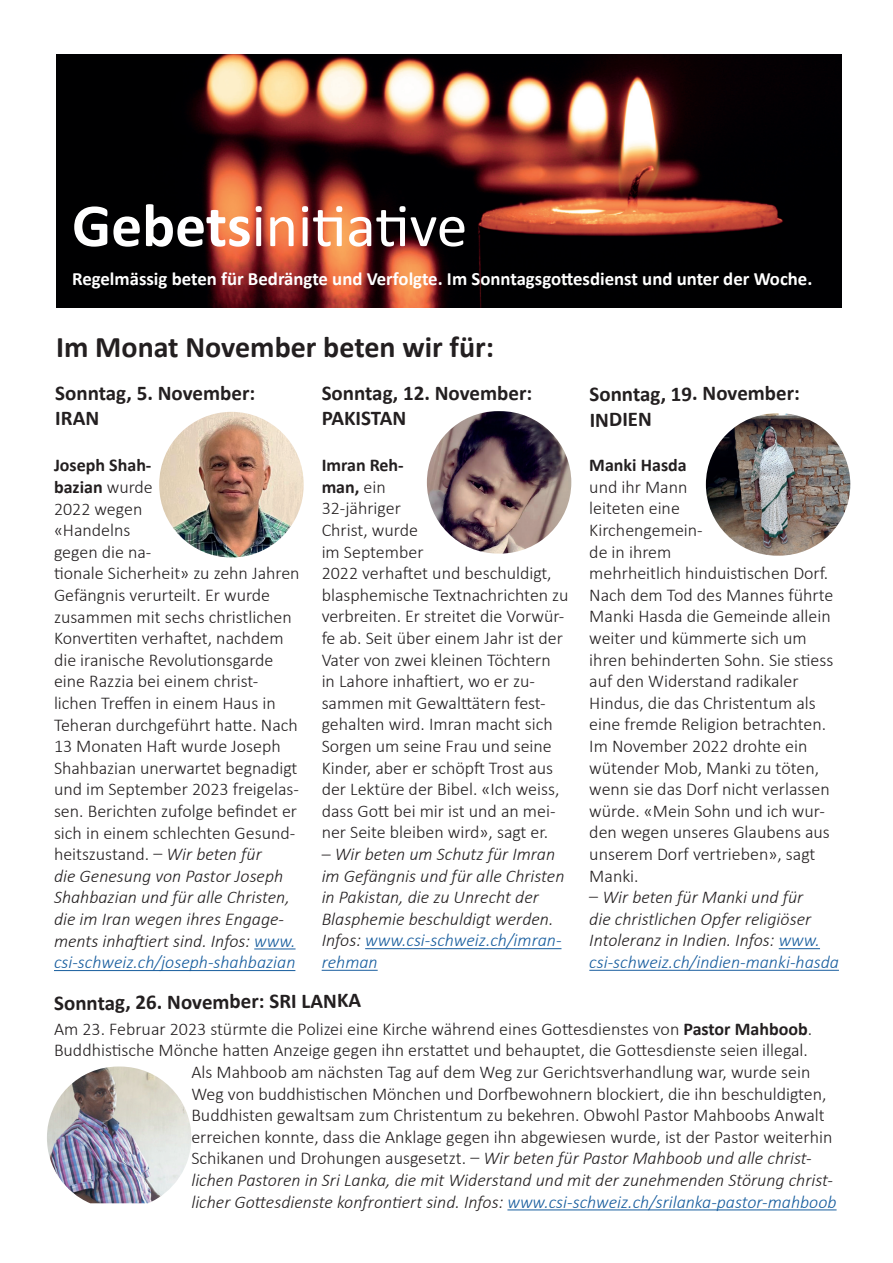
<style>
.page{position:relative;width:893px;height:1263px;background:#fff}
.page>*{position:absolute;margin:0;border:0;box-sizing:border-box;transform-origin:0 0}
.t1{font:61.5px "Calibri";color:#fff}
.t2{font:700 30px "Calibri";color:#231f20}
.t3{font:700 21px/25.2px "Calibri";color:#231f20}
.t4{font:700 18.75px "Calibri";color:#fff}
.t5{font:300 18px/21.6px "Calibri";color:#231f20}
.t6{font:italic 300 18px/21.6px "Calibri";color:#231f20}
.t7{font:700 18px "Calibri";color:#231f20}
.s1{font-weight:700}
.s2{font-style:italic}
.s3{font-style:italic;color:#175d9e}
.s4{font-style:normal}
.s5{color:#175d9e}
</style>
<div class="page">
<img style="left:56px;top:54px;width:785px;height:253px">
<hr style="left:507px;top:1209px;width:330px;height:1px;background:#175d9e">
<img style="left:47px;top:1066px;width:144px;height:137px">
<hr style="left:365px;top:948px;width:196px;height:1px;background:#175d9e">
<hr style="left:322px;top:970px;width:56px;height:1px;background:#175d9e">
<hr style="left:779px;top:948px;width:41px;height:1px;background:#175d9e">
<hr style="left:589px;top:970px;width:250px;height:1px;background:#175d9e">
<img style="left:427px;top:411px;width:144px;height:143px;border-radius:71px">
<img style="left:706px;top:413px;width:144px;height:143px;border-radius:71px">
<hr style="left:254px;top:948px;width:42px;height:1px;background:#175d9e">
<hr style="left:54px;top:970px;width:241px;height:1px;background:#175d9e">
<img style="left:159px;top:412px;width:145px;height:145px;border-radius:72px">
<h1 class="t1" style="left:72px;top:183px;width:397px"><span class="s1">Gebets</span>initiative</h1>
<p class="t4" style="left:72px;top:266px;width:742px">Regelmässig beten für Bedrängte und Verfolgte. Im Sonntagsgottesdienst und unter der Woche.</p>
<h2 class="t2" style="left:56px;top:326px;width:439px">Im Monat November beten wir für:</h2>
<p class="t3" style="left:55px;top:380px;width:201px">Sonntag, 5. November:<br>IRAN</p>
<p class="t3" style="left:322px;top:380px;width:212px">Sonntag, 12. November:<br>PAKISTAN</p>
<p class="t3" style="left:589px;top:383px;width:212px;line-height:24.6px;rotate:-1deg">Sonntag, 19. November:<br>INDIEN</p>
<p class="t5" style="left:54px;top:454px;width:247px"><span class="s1">Joseph Shah-<br>bazian</span> wurde<br>2022 wegen<br>«Handelns<br>gegen die na-<br>tionale Sicherheit» zu zehn Jahren<br>Gefängnis verurteilt. Er wurde zusammen mit sechs christlichen<br>Konvertiten verhaftet, nachdem die iranische Revolutionsgarde eine Razzia bei einem christ&shy;lichen Treffen in einem Haus in<br>Teheran durchgeführt hatte. Nach<br>13 Monaten Haft wurde Joseph<br>Shahbazian unerwartet begnadigt und im September 2023 freigelas&shy;sen. Berichten zufolge befindet er sich in einem schlechten Gesund&shy;heitszustand. <span class="s2">Wir beten für<br>die Genesung von Pastor Joseph<br>Shahbazian und für alle Christen, die im Iran wegen ihres Engage&shy;ments inhaftiert sind. Infos:</span> <span class="s3">www. csi-schweiz.ch/joseph-shahbazian</span></p>
<p class="t5" style="left:322px;top:454px;width:248px"><span class="s1">Imran Reh-<br>man,</span> ein<br>32-jähriger<br>Christ, wurde<br>im September<br>2022 verhaftet und beschuldigt, blasphemische Textnachrichten zu verbreiten. Er streitet die Vorwür&shy;fe ab. Seit über einem Jahr ist der<br>Vater von zwei kleinen Töchtern in Lahore inhaftiert, wo er zu&shy;sammen mit Gewalttätern fest&shy;gehalten wird. Imran macht sich<br>Sorgen um seine Frau und seine<br>Kinder, aber er schöpft Trost aus der Lektüre der Bibel. «Ich weiss, dass Gott bei mir ist und an mei&shy;ner Seite bleiben wird», sagt er.</p>
<p class="t6" style="left:322px;top:843px;width:244px"><span class="s4">–</span> Wir beten um Schutz für Imran im Gefängnis und für alle Christen in Pakistan, die zu Unrecht der<br>Blasphemie beschuldigt werden.<br>Infos: <span class="s5">www.csi-schweiz.ch/imran&shy;rehman</span></p>
<p class="t3" style="left:54px;top:991px;width:309px;rotate:-1deg">Sonntag, 26. November: SRI LANKA</p>
<p class="t7" style="left:589px;top:452px;width:99px">Manki Hasda</p>
<p class="t5" style="left:589px;top:476px;width:246px">und ihr Mann<br>leiteten eine<br>Kirchengemein-<br>de in ihrem<br>mehrheitlich hinduistischen Dorf.<br>Nach dem Tod des Mannes führte<br>Manki Hasda die Gemeinde allein weiter und kümmerte sich um ihren behinderten Sohn. Sie stiess auf den Widerstand radikaler<br>Hindus, die das Christentum als eine fremde Religion betrachten.<br>Im November 2022 drohte ein wütender Mob, Manki zu töten, wenn sie das Dorf nicht verlassen würde. «Mein Sohn und ich wur&shy;den wegen unseres Glaubens aus unserem Dorf vertrieben», sagt<br>Manki.</p>
<p class="t6" style="left:589px;top:886px;width:251px;text-indent:13px">Wir beten für Manki und für<br>die christlichen Opfer religiöser Intoleranz in Indien. Infos: <span class="s5">www. csi-schweiz.ch/indien-manki-hasda</span></p>
<p class="t5" style="left:54px;top:1018px;width:760px">Am 23. Februar 2023 stürmte die Polizei eine Kirche während eines Gottesdienstes von <span class="s1">Pastor Mahboob</span>.</p>
<p class="t5" style="left:54px;top:1039px;width:755px">Buddhistische Mönche hatten Anzeige gegen ihn erstattet und behauptet, die Gottesdienste seien illegal.</p>
<p class="t5" style="left:191px;top:1061px;width:620px">Als Mahboob am nächsten Tag auf dem Weg zur Gerichtsverhandlung war, wurde sein</p>
<p class="t5" style="left:191px;top:1083px;width:637px">Weg von buddhistischen Mönchen und Dorfbewohnern blockiert, die ihn beschuldigten,</p>
<p class="t5" style="left:191px;top:1104px;width:635px">Buddhisten gewaltsam zum Christentum zu bekehren. Obwohl Pastor Mahboobs Anwalt</p>
<p class="t5" style="left:191px;top:1126px;width:642px">erreichen konnte, dass die Anklage gegen ihn abgewiesen wurde, ist der Pastor weiterhin</p>
<p class="t6" style="left:191px;top:1147px;width:622px"><span class="s4">Schikanen und Drohungen ausgesetzt.</span> Wir beten für Pastor Mahboob und alle christ-</p>
<p class="t6" style="left:191px;top:1169px;width:643px">lichen Pastoren in Sri Lanka, die mit Widerstand und mit der zunehmenden Störung christ-</p>
<p class="t6" style="left:191px;top:1191px;width:647px">licher Gottesdienste konfrontiert sind. Infos: <span class="s5">www.csi-schweiz.ch/srilanka-pastor-mahboob</span></p>
</div>
